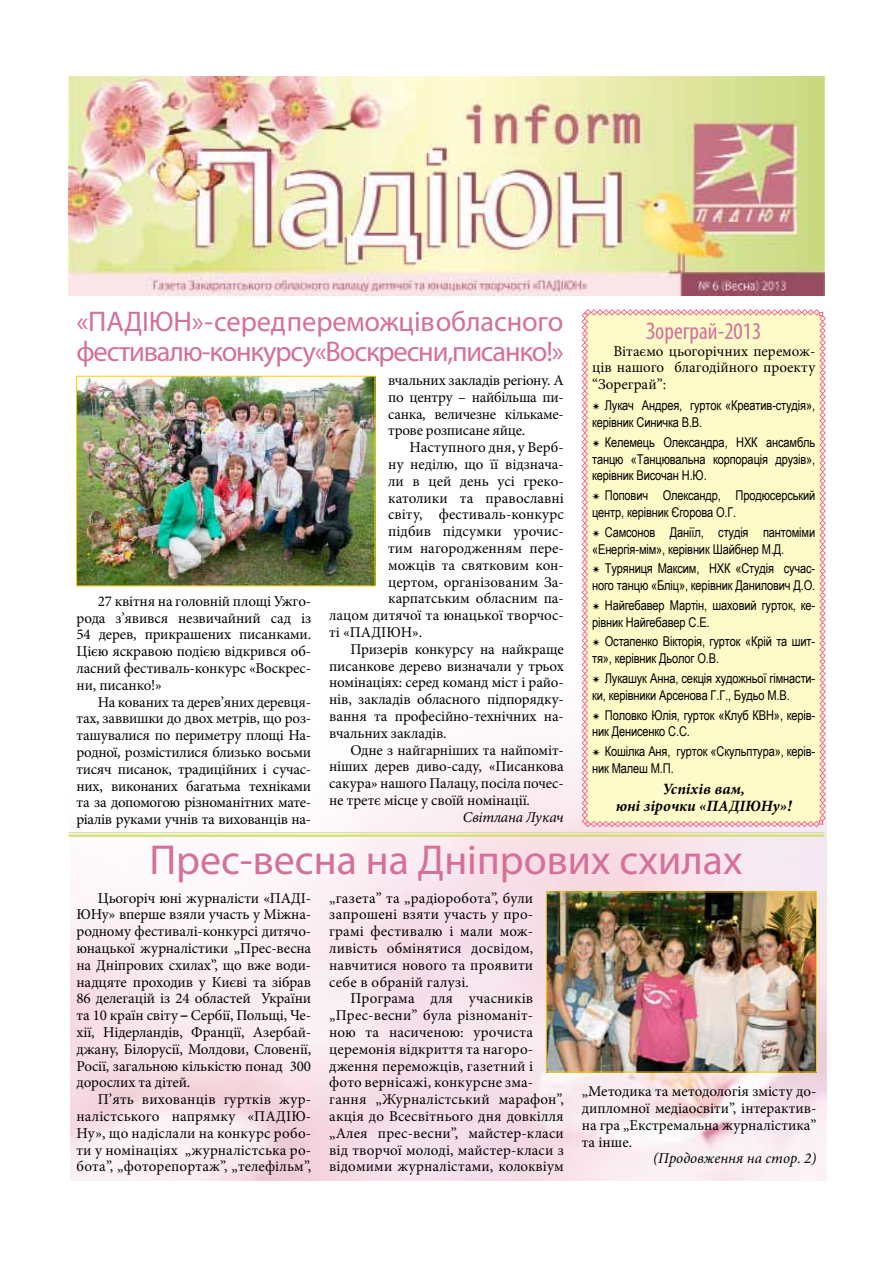
<style>
.page{position:relative;width:893px;height:1263px;background:#fff}
.page>*{position:absolute;margin:0;border:0;box-sizing:border-box;transform-origin:0 0}
.t1{font:42px "Myriad Pro";color:#d5709b}
.t2{font:28.5px/30px "Myriad Pro";letter-spacing:-.025em;color:#d5709b}
.t3{font:condensed 24px "Myriad Pro";color:#d5709b}
.t4{font:italic 700 15.75px/16.8px "Minion Pro";color:#000;text-align:center}
.t5{font:15px/16.8px "Minion Pro";color:#000;text-align:justify}
.t6{font:italic 15px "Minion Pro";letter-spacing:-.005em;color:#000}
.t7{font:13.5px/16.8px "Arial Narrow";letter-spacing:-.01em;color:#000}
.s1{font-family:"Minion Pro";font-weight:700;font-stretch:condensed}
.s2{font-family:"Arial Narrow"}
</style>
<div class="page">
<img style="left:70px;top:755px;width:756px;height:426px">
<img style="left:78px;top:378px;width:295px;height:206px">
<div style="left:76px;top:376px;width:299px;height:210px;border:1px solid #ffce00"></div>
<img style="left:68px;top:77px;width:756px;height:219px">
<div style="left:581px;top:309px;width:245px;height:518px;background:#fffbc9"></div>
<img style="left:548px;top:893px;width:267px;height:177px">
<div style="left:546px;top:891px;width:271px;height:181px;border:1px solid #ffce00"></div>
<hr style="left:68px;top:832px;width:756px;height:1px;background:#d3de7d">
<hr style="left:68px;top:834px;width:756px;height:3px;background:#d3de7d">
<h2 class="t2" style="left:77px;top:306px;width:489px">«ПАДІЮН» - серед переможців обласного фестивалю-конкурсу «Воскресни, писанко!»</h2>
<p class="t5" style="left:77px;top:593px;width:236px;text-indent:21px">27 квітня на головній площі Ужго&shy;рода з’явився незвичайний сад із 54 дерев, прикрашених писанками.<br>Цією яскравою подією відкрився об&shy;ласний фестиваль-конкурс «Воскрес&shy;ни, писанко!»</p>
<p class="t5" style="left:77px;top:693px;width:236px;text-indent:21px">На кованих та дерев’яних деревця&shy;тах, заввишки до двох метрів, що роз&shy;ташувалися по периметру площі На&shy;родної, розмістилися близько восьми тисяч писанок, традиційних і сучас&shy;них, виконаних багатьма техніками та за допомогою різноманітних мате&shy;ріалів руками учнів та вихованців на-</p>
<p class="t5" style="left:388px;top:372px;width:177px">вчальних закладів регіону. А по центру – найбільша пи&shy;санка, величезне кількаме&shy;трове розписане яйце.</p>
<p class="t5" style="left:409px;top:439px;width:156px">Наступного дня, у Верб-</p>
<p class="t5" style="left:388px;top:456px;width:177px">ну неділю, що її відзнача-</p>
<p class="t5" style="left:388px;top:473px;width:177px">ли в цей день усі греко-</p>
<p class="t5" style="left:388px;top:489px;width:177px">католики та православні</p>
<p class="t5" style="left:388px;top:506px;width:177px">світу, фестиваль-конкурс</p>
<p class="t5" style="left:388px;top:523px;width:177px">підбив підсумки урочис-</p>
<p class="t5" style="left:388px;top:540px;width:177px">тим нагородженням пере-</p>
<p class="t5" style="left:388px;top:557px;width:177px">можців та святковим кон-</p>
<p class="t5" style="left:388px;top:573px;width:177px">цертом, організованим За-</p>
<p class="t5" style="left:388px;top:590px;width:177px">карпатським обласним па-</p>
<p class="t5" style="left:329px;top:607px;width:236px">лацом дитячої та юнацької творчос-</p>
<p class="t5" style="left:329px;top:624px;width:95px">ті «ПАДІЮН».</p>
<p class="t5" style="left:350px;top:641px;width:215px">Призерів конкурсу на найкраще</p>
<p class="t5" style="left:329px;top:657px;width:236px">писанкове дерево визначали у трьох</p>
<p class="t5" style="left:329px;top:674px;width:236px">номінаціях: серед команд міст і райо-</p>
<p class="t5" style="left:329px;top:691px;width:236px">нів, закладів обласного підпорядку-</p>
<p class="t5" style="left:329px;top:708px;width:236px">вання та професійно-технічних на-</p>
<p class="t5" style="left:329px;top:725px;width:119px">вчальних закладів.</p>
<p class="t5" style="left:350px;top:741px;width:215px">Одне з найгарніших та найпоміт-</p>
<p class="t5" style="left:329px;top:758px;width:236px">ніших дерев диво-саду, «Писанкова</p>
<p class="t5" style="left:329px;top:775px;width:236px">сакура» нашого Палацу, посіла почес-</p>
<p class="t5" style="left:329px;top:792px;width:202px">не третє місце у своїй номінації.</p>
<p class="t6" style="left:463px;top:807px;width:103px">Світлана Лукач</p>
<h3 class="t3" style="left:646px;top:316px;width:117px">Зореграй-2013</h3>
<p class="t5" style="left:592px;top:342px;width:225px;text-indent:21px">Вітаємо цьогорічних перемож&shy;ців нашого благодійного проекту “Зореграй”:</p>
<p class="t7" style="left:592px;top:397px;width:225px"><span class="s1">✴</span> Лукач Андрея, гурток «Креатив-студія», керівник Синичка В.В.</p>
<p class="t7" style="left:592px;top:433px;width:225px;text-align:justify"><span class="s1">✴</span> Келемець Олександра, НХК ансамбль танцю «Танцювальна корпорація друзів», керівник Височан Н.Ю.</p>
<p class="t7" style="left:592px;top:486px;width:225px"><span class="s1">✴</span> Попович Олександр, Продюсерський центр, керівник Єгорова О.Г.</p>
<p class="t7" style="left:592px;top:523px;width:225px"><span class="s1">✴</span> Самсонов Даніїл, студія пантоміми «Енергія-мім», керівник Шайбнер М.Д.</p>
<p class="t7" style="left:592px;top:560px;width:225px"><span class="s1">✴</span> Туряниця Максим, НХК «Студія сучас&shy;ного танцю «Бліц», керівник Данилович Д.О.</p>
<p class="t7" style="left:592px;top:596px;width:225px"><span class="s1">✴</span> Найгебавер Мартін, шаховий гурток, ке&shy;рівник Найгебавер С.Е.</p>
<p class="t7" style="left:592px;top:633px;width:225px"><span class="s1">✴</span> Остапенко Вікторія, гурток «Крій та шит&shy;тя», керівник Дьолог О.В.</p>
<p class="t7" style="left:592px;top:669px;width:225px"><span class="s1">✴</span> Лукашук Анна, секція художньої гімнасти&shy;ки, керівники Арсенова Г.Г., Будьо М.В.</p>
<p class="t7" style="left:592px;top:706px;width:225px"><span class="s1">✴</span> Половко Юлія, гурток «Клуб КВН», керів&shy;ник Денисенко С.С.</p>
<p class="t7" style="left:592px;top:742px;width:225px"><span class="s1">✴</span> Кошілка Аня, гурток «Скульптура», керів&shy;ник Малеш М.П.</p>
<p class="t4" style="left:616px;top:780px;width:177px">Успіхів вам,<br>юні зірочки «ПАДІЮНу»!</p>
<h1 class="t1" style="left:149px;top:834px;width:595px">Прес-весна на Дніпрових схилах</h1>
<p class="t5" style="left:77px;top:889px;width:236px;text-indent:21px">Цьогоріч юні журналісти «ПАДІ-ЮНу» вперше взяли участь у Міжна&shy;родному фестивалі-конкурсі дитячо&shy;юнацької журналістики „Прес-весна на Дніпрових схилах”, що вже води&shy;надцяте проходив у Києві та зібрав 86 делегацій із 24 областей України та 10 країн світу <span class="s2">–</span> Сербії, Польщі, Че&shy;хії, Нідерландів, Франції, Азербай&shy;джану, Білорусії, Молдови, Словенії, Росії, загальною кількістю понад 300 дорослих та дітей.</p>
<p class="t5" style="left:77px;top:1091px;width:236px;text-indent:21px">П’ять вихованців гуртків жур&shy;налістського напрямку «ПАДІЮ-Ну», що надіслали на конкурс робо&shy;ти у номінаціях „журналістська ро&shy;бота”, „фоторепортаж”, „телефільм”,</p>
<p class="t5" style="left:329px;top:889px;width:206px">„газета” та „радіоробота”, були запрошені взяти участь у про&shy;грамі фестивалю і мали мож&shy;ливість обмінятися досвідом, навчитися нового та проявити себе в обраній галузі.</p>
<p class="t5" style="left:329px;top:990px;width:236px;text-align:left;text-indent:21px">Програма для учасників „Прес-весни” була різноманіт-<br>ною та насиченою: урочиста церемонія відкриття та нагоро&shy;дження переможців, газетний і фото вернісажі, конкурсне зма&shy;гання „Журналістський марафон”, акція до Всесвітнього дня довкілля „Алея прес-весни”, майстер-класи від творчої молоді, майстер-класи з відомими журналістами, колоквіум</p>
<p class="t5" style="left:582px;top:1083px;width:236px">„Методика та методологія змісту до&shy;дипломної медіаосвіти”, інтерактив&shy;на гра „Екстремальна журналістика” та інше.</p>
<p class="t6" style="left:653px;top:1148px;width:165px">(Продовження на стор. 2)</p>
</div>
